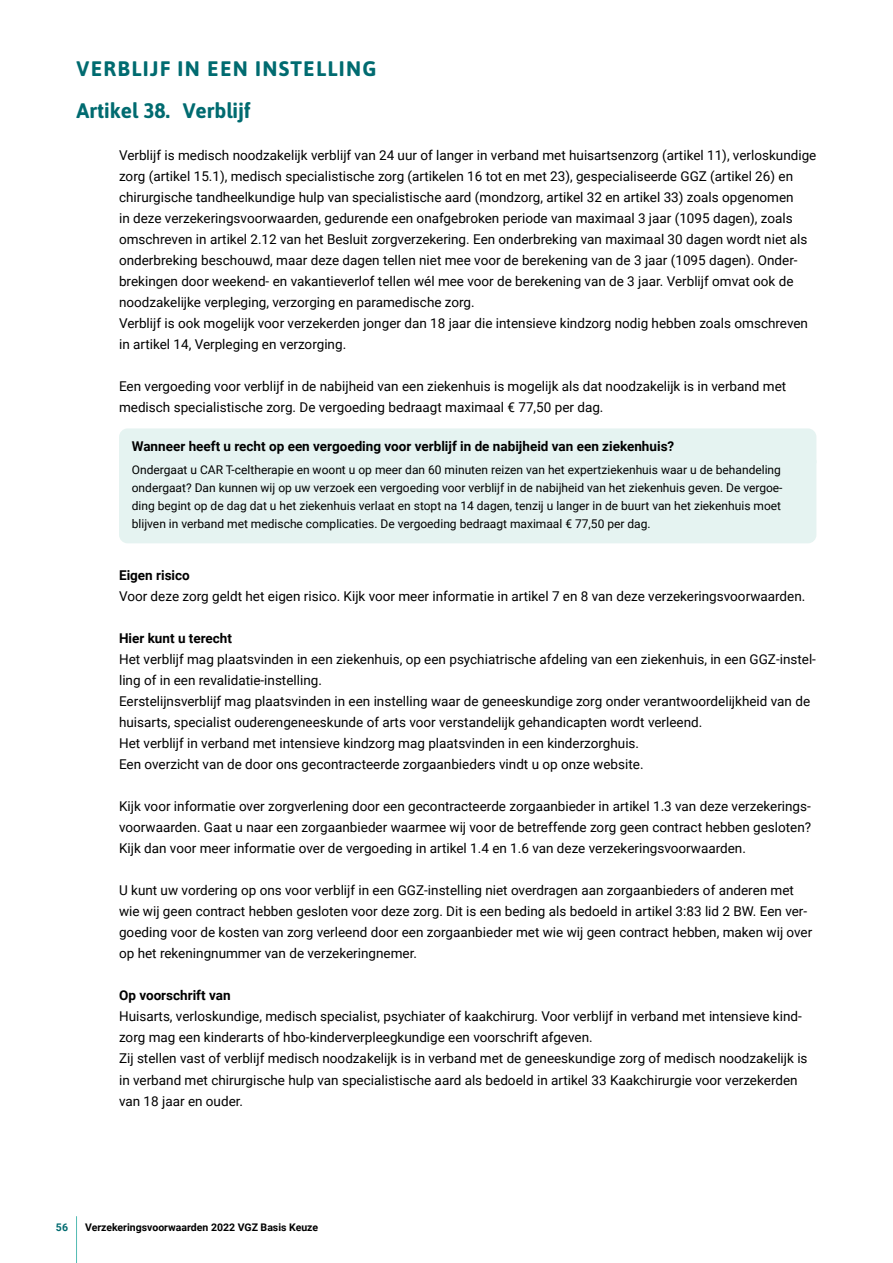
<style>
.page{position:relative;width:893px;height:1263px;background:#fff}
.page>*{position:absolute;margin:0;border:0;box-sizing:border-box;transform-origin:0 0}
.H1_zorgrubriek{font:700 21px "Asap";letter-spacing:.06em;color:#006b70}
.H2_kop_nummer{font:700 21px "Asap";color:#006b70}
._0_plat_inspring_10m{font:13.5px/21px "Roboto";color:#000}
.kader_boven{font:700 13.5px "Roboto";color:#000}
.H4_kop{font:700 13.5px "Roboto";color:#000}
.kader_onder{font:12px/18px "Roboto";color:#000}
.t1{font:700 10.5px "Roboto";color:#000}
.t2{font:700 10.5px "Roboto";color:#006b70}
.s1{font-family:"Roboto Regular 2"}
</style>
<div class="page">
<hr style="left:76px;top:1216px;width:1px;height:47px;background:#52bbb3">
<div style="left:119px;top:428px;width:697px;height:32px;background:#e5f3f1"></div>
<div style="left:119px;top:460px;width:697px;height:83px;background:#e5f3f1"></div>
<p class="H1_zorgrubriek" style="left:77px;top:54px;width:301px">VERBLIJF IN EEN INSTELLING</p>
<h2 class="H2_kop_nummer" style="left:77px;top:96px;width:176px">Artikel 38. Verblijf</h2>
<p class="_0_plat_inspring_10m" style="left:119px;top:144px;width:699px">Verblijf is medisch noodzakelijk verblijf van 24 uur of langer in verband met huisartsenzorg (artikel 11), verloskundige <span class="s1">zorg (artikel 15.1), medisch specialistische zorg (artikelen 16 tot en met 23), gespecialiseerde GGZ (artikel 26) en chirurgische tandheelkundige hulp van specialistische aard (mondzorg, artikel 32 en artikel 33) zoals opgenomen<br>in deze verzekeringsvoorwaarden, gedurende een onafgebroken periode van maximaal 3 jaar (1095 dagen), zoals </span>omschreven in artikel 2.12 van het Besluit zorgverzekering. Een onderbreking van maximaal 30 dagen wordt niet als onderbreking beschouwd, maar deze dagen tellen niet mee voor de berekening van de 3 jaar (1095 dagen). Onder&shy;brekingen door weekend- en vakantieverlof tellen wél mee voor de berekening van de 3 jaar. Verblijf omvat ook de noodzakelijke verpleging, verzorging en paramedische zorg.</p>
<p class="_0_plat_inspring_10m" style="left:119px;top:313px;width:690px">Verblijf is ook mogelijk voor verzekerden jonger dan 18 jaar die intensieve kindzorg nodig hebben zoals omschreven in artikel 14, Verpleging en verzorging.</p>
<p class="_0_plat_inspring_10m" style="left:119px;top:376px;width:669px">Een vergoeding voor verblijf in de nabijheid van een ziekenhuis is mogelijk als dat noodzakelijk is in verband met medisch specialistische zorg. De vergoeding bedraagt maximaal € 77,50 per dag.</p>
<p class="kader_boven" style="left:132px;top:437px;width:544px">Wanneer heeft u recht op een vergoeding voor verblijf in de nabijheid van een ziekenhuis?</p>
<p class="kader_onder" style="left:132px;top:460px;width:652px">Ondergaat u CAR T-celtherapie en woont u op meer dan 60 minuten reizen van het expertziekenhuis waar u de behandeling ondergaat? Dan kunnen wij op uw verzoek een vergoeding voor verblijf in de nabijheid van het ziekenhuis geven. De vergoe&shy;ding begint op de dag dat u het ziekenhuis verlaat en stopt na 14 dagen, tenzij u langer in de buurt van het ziekenhuis moet blijven in verband met medische complicaties. De vergoeding bedraagt maximaal € 77,50 per dag.</p>
<p class="H4_kop" style="left:119px;top:566px;width:72px">Eigen risico</p>
<p class="_0_plat_inspring_10m" style="left:119px;top:585px;width:688px">Voor deze zorg geldt het eigen risico. Kijk voor meer informatie in artikel 7 en 8 van deze verzekeringsvoorwaarden.</p>
<p class="H4_kop" style="left:119px;top:629px;width:114px">Hier kunt u terecht</p>
<p class="_0_plat_inspring_10m" style="left:119px;top:648px;width:698px">Het verblijf mag plaatsvinden in een ziekenhuis, op een psychiatrische afdeling van een ziekenhuis, in een GGZ-instel&shy;ling of in een revalidatie-instelling.</p>
<p class="_0_plat_inspring_10m" style="left:119px;top:690px;width:693px">Eerstelijnsverblijf mag plaatsvinden in een instelling waar de geneeskundige zorg onder verantwoordelijkheid van de huisarts, specialist ouderengeneeskunde of arts voor verstandelijk gehandicapten wordt verleend.</p>
<p class="_0_plat_inspring_10m" style="left:119px;top:733px;width:522px">Het verblijf in verband met intensieve kindzorg mag plaatsvinden in een kinderzorghuis.</p>
<p class="_0_plat_inspring_10m" style="left:119px;top:754px;width:526px">Een overzicht van de door ons gecontracteerde zorgaanbieders vindt u op onze website.</p>
<p class="_0_plat_inspring_10m" style="left:119px;top:796px;width:694px;text-align:justify">Kijk voor informatie over zorgverlening door een gecontracteerde zorgaanbieder in artikel 1.3 van deze verzekerings&shy;voorwaarden. Gaat u naar een zorgaanbieder waarmee wij voor de betreffende zorg geen contract hebben gesloten?<br>Kijk dan voor meer informatie over de vergoeding in artikel 1.4 en 1.6 van deze verzekeringsvoorwaarden.</p>
<p class="_0_plat_inspring_10m" style="left:119px;top:880px;width:695px">U kunt uw vordering op ons voor verblijf in een GGZ-instelling niet overdragen aan zorgaanbieders of anderen met wie wij geen contract hebben gesloten voor deze zorg. Dit is een beding als bedoeld in artikel 3:83 lid 2 BW. Een ver&shy;goeding voor de kosten van zorg verleend door een zorgaanbieder met wie wij geen contract hebben, maken wij over op het rekeningnummer van de verzekeringnemer.</p>
<p class="H4_kop" style="left:119px;top:986px;width:113px">Op voorschrift van</p>
<p class="_0_plat_inspring_10m" style="left:119px;top:1006px;width:684px">Huisarts, verloskundige, medisch specialist, psychiater of kaakchirurg. Voor verblijf in verband met intensieve kind&shy;zorg mag een kinderarts of hbo-kinderverpleegkundige een voorschrift afgeven.</p>
<p class="_0_plat_inspring_10m" style="left:119px;top:1048px;width:690px">Zij stellen vast of verblijf medisch noodzakelijk is in verband met de geneeskundige zorg of medisch noodzakelijk is in verband met chirurgische hulp van specialistische aard als bedoeld in artikel 33 Kaakchirurgie voor verzekerden van 18 jaar en ouder.</p>
<p class="t2" style="left:56px;top:1220px;width:14px">56</p>
<p class="t1" style="left:85px;top:1220px;width:235px">Verzekeringsvoorwaarden 2022 VGZ Basis Keuze</p>
</div>
